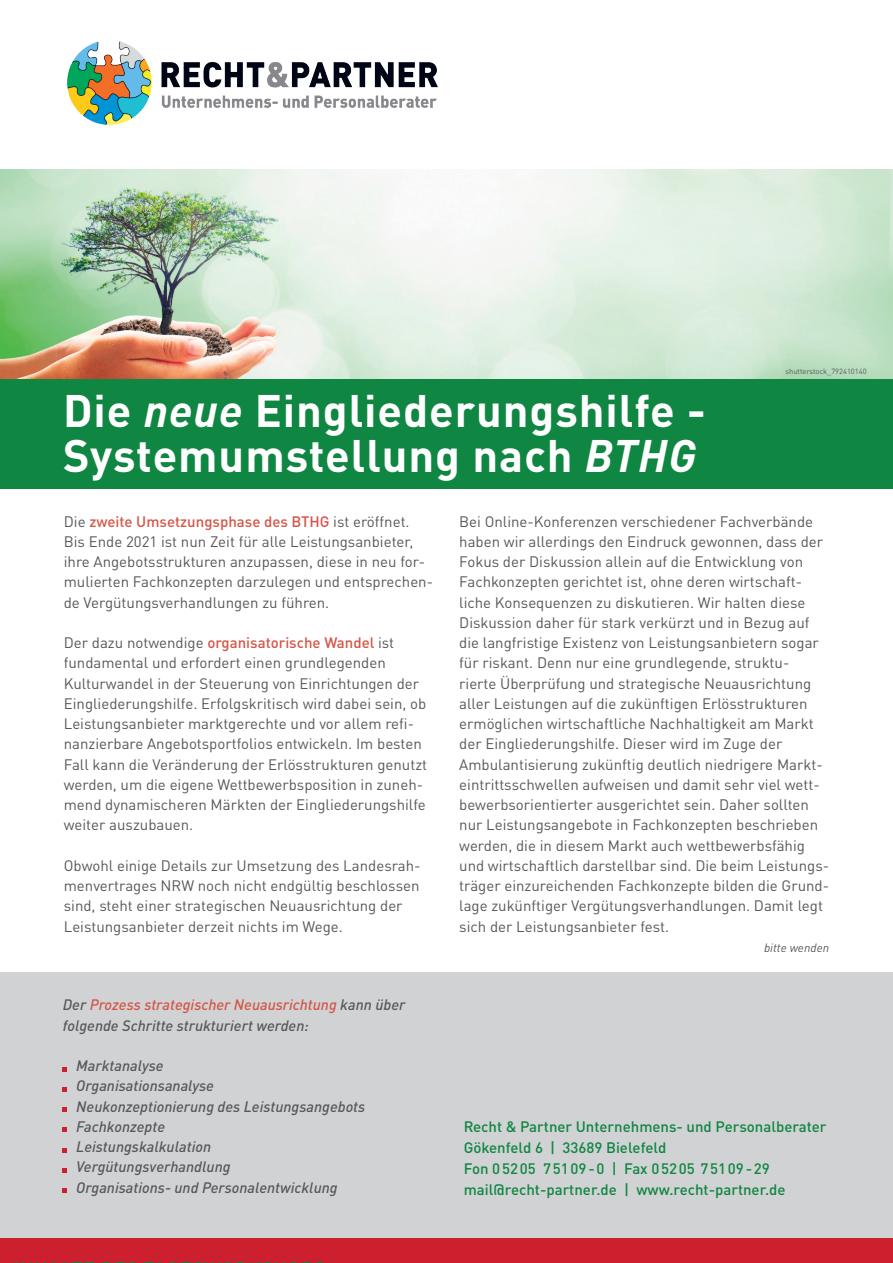
<style>
.page{position:relative;width:893px;height:1263px;background:#fff}
.page>*{position:absolute;margin:0;border:0;box-sizing:border-box;transform-origin:0 0}
.t1{font:700 45px "DINOT";letter-spacing:.02em;color:#fff}
.t2{font:15px/20.2px "DINOT";color:#57585a}
.t3{font:italic 500 15px/20.2px "DINOT";color:#57585a}
.t4{font:500 15px "DINOT";color:#0f8642}
.t5{font:italic 12px "DINOT";color:#57585a}
.t6{font:7.5px "DINOT";color:#57585a}
.s1{font-style:italic}
.s2{font-weight:500;color:#d55548}
.s3{color:#d55548}
</style>
<div class="page">
<div style="left:0;top:1237px;width:893px;height:26px;background:#cd202e"></div>
<div style="left:0;top:378px;width:893px;height:111px;background:#0f8642"></div>
<div style="left:0;top:972px;width:893px;height:265px;background:#d1d2d4"></div>
<svg style="left:63px;top:1067px;width:4px;height:4px"></svg>
<svg style="left:63px;top:1087px;width:4px;height:4px"></svg>
<svg style="left:63px;top:1107px;width:4px;height:5px"></svg>
<svg style="left:63px;top:1127px;width:4px;height:5px"></svg>
<svg style="left:63px;top:1148px;width:4px;height:4px"></svg>
<svg style="left:63px;top:1168px;width:4px;height:4px"></svg>
<svg style="left:63px;top:1188px;width:4px;height:5px"></svg>
<img style="left:67px;top:41px;width:371px;height:84px">
<img style="left:0;top:169px;width:893px;height:209px">
<p class="t6" style="left:785px;top:366px;width:83px">shutterstock_792410140</p>
<p class="t1" style="left:63px;top:375px;width:644px">Die <span class="s1">neue</span> Eingliederungshilfe -</p>
<p class="t1" style="left:63px;top:420px;width:635px">Systemumstellung nach <span class="s1">BTHG</span></p>
<p class="t2" style="left:64px;top:510px;width:371px">Die <span class="s2">zweite Umsetzungsphase des BTHG</span> ist eröffnet.<br>Bis Ende 2021 ist nun Zeit für alle Leistungsanbieter, ihre Angebotsstrukturen anzupassen, diese in neu for&shy;mulierten Fachkonzepten darzulegen und entsprechen&shy;de Vergütungsverhandlungen zu führen.</p>
<p class="t2" style="left:64px;top:632px;width:365px">Der dazu notwendige <span class="s2">organisatorische Wandel</span> ist fundamental und erfordert einen grundlegenden Kulturwandel in der Steuerung von Einrichtungen der Eingliederungshilfe. Erfolgskritisch wird dabei sein, ob Leistungsanbieter marktgerechte und vor allem refi&shy;nanzierbare Angebotsportfolios entwickeln. Im besten Fall kann die Veränderung der Erlösstrukturen genutzt werden, um die eigene Wettbewerbsposition in zuneh&shy;mend dynamischeren Märkten der Eingliederungshilfe weiter auszubauen.</p>
<p class="t2" style="left:64px;top:854px;width:358px">Obwohl einige Details zur Umsetzung des Landesrah&shy;menvertrages NRW noch nicht endgültig beschlossen sind, steht einer strategischen Neuausrichtung der Leistungsanbieter derzeit nichts im Wege.</p>
<p class="t2" style="left:459px;top:510px;width:371px">Bei Online-Konferenzen verschiedener Fachverbände haben wir allerdings den Eindruck gewonnen, dass der Fokus der Diskussion allein auf die Entwicklung von Fachkonzepten gerichtet ist, ohne deren wirtschaft&shy;liche Konsequenzen zu diskutieren. Wir halten diese Diskussion daher für stark verkürzt und in Bezug auf die langfristige Existenz von Leistungsanbietern sogar für riskant. Denn nur eine grundlegende, struktu&shy;rierte Überprüfung und strategische Neuausrichtung aller Leistungen auf die zukünftigen Erlösstrukturen ermöglichen wirtschaftliche Nachhaltigkeit am Markt der Eingliederungshilfe. Dieser wird im Zuge der Ambulantisierung zukünftig deutlich niedrigere Markt&shy;eintrittsschwellen aufweisen und damit sehr viel wett&shy;bewerbsorientierter ausgerichtet sein. Daher sollten nur Leistungsangebote in Fachkonzepten beschrieben werden, die in diesem Markt auch wettbewerbsfähig und wirtschaftlich darstellbar sind. Die beim Leistungs&shy;träger einzureichenden Fachkonzepte bilden die Grund&shy;lage zukünftiger Vergütungsverhandlungen. Damit legt sich der Leistungsanbieter fest.</p>
<p class="t5" style="left:764px;top:938px;width:67px">bitte wenden</p>
<p class="t3" style="left:63px;top:994px;width:344px">Der <span class="s3">Prozess strategischer Neuausrichtung</span> kann über folgende Schritte strukturiert werden:</p>
<p class="t3" style="left:76px;top:1055px;width:89px">Marktanalyse</p>
<p class="t3" style="left:76px;top:1075px;width:139px">Organisationsanalyse</p>
<p class="t3" style="left:76px;top:1095px;width:290px">Neukonzeptionierung des Leistungsangebots</p>
<p class="t3" style="left:76px;top:1115px;width:90px">Fachkonzepte</p>
<p class="t3" style="left:76px;top:1136px;width:136px">Leistungskalkulation</p>
<p class="t3" style="left:76px;top:1156px;width:156px">Vergütungsverhandlung</p>
<p class="t3" style="left:76px;top:1176px;width:263px">Organisations- und Personalentwicklung</p>
<p class="t4" style="left:464px;top:1115px;width:364px">Recht &amp; Partner Unternehmens- und Personalberater</p>
<p class="t4" style="left:464px;top:1136px;width:204px">Gökenfeld 6 | 33689 Bielefeld</p>
<p class="t4" style="left:464px;top:1157px;width:308px">Fon 05205 75109-0 | Fax 05205 75109-29</p>
<p class="t4" style="left:464px;top:1178px;width:323px">mail@recht-partner.de | www.recht-partner.de</p>
</div>
